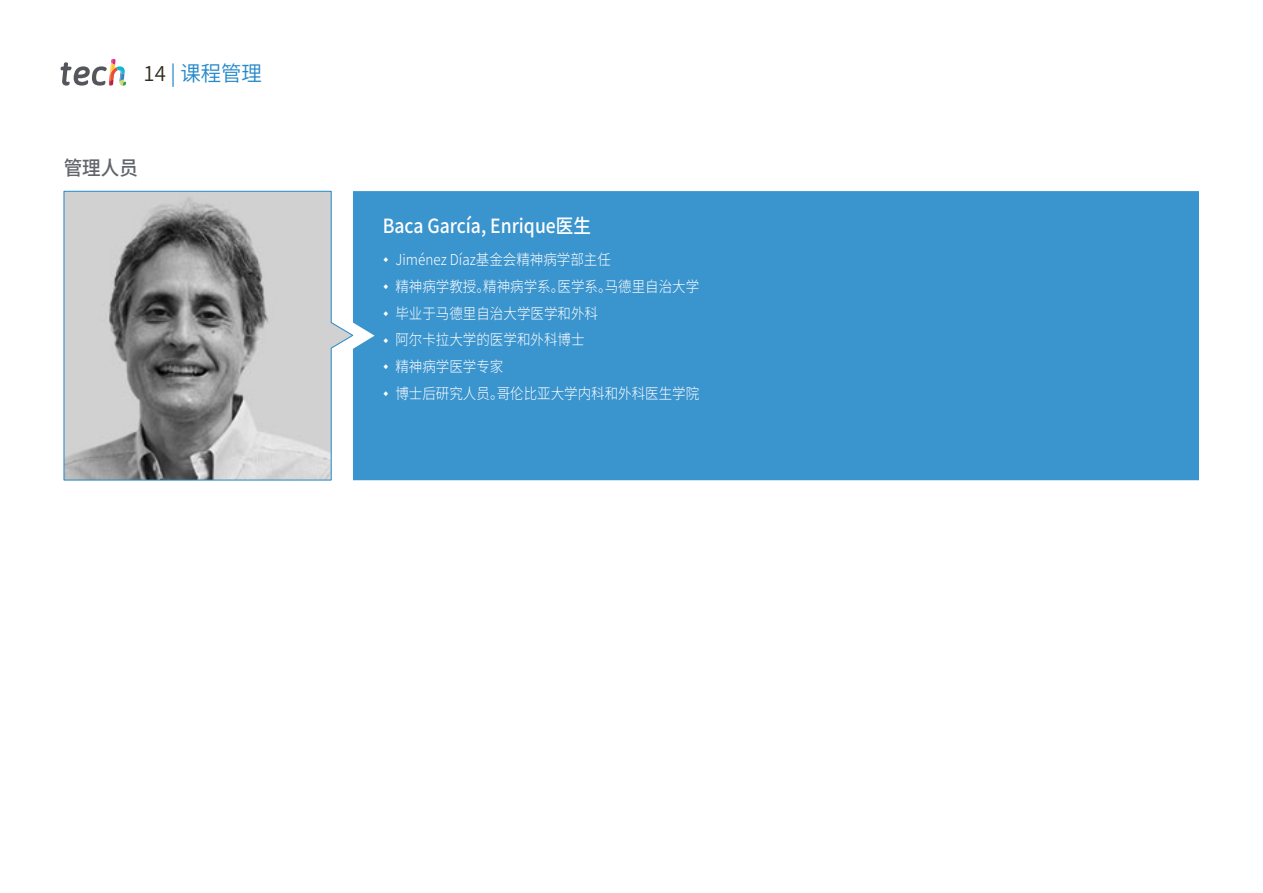
<style>
.page{position:relative;width:1263px;height:893px;background:#fff}
.page>*{position:absolute;margin:0;border:0;box-sizing:border-box;transform-origin:0 0}
.t1{font:21px "Source Han Sans CN";color:#2488c9}
.t2{font:500 19.5px "Source Han Sans CN";color:#fff;scale:.9 1}
.t3{font:500 19.5px "Source Han Sans CN";color:#61646a;scale:.95 1}
.t4{font:300 15px/26.7px "Source Han Sans CN";color:#fff;scale:.9 1}
.s1{color:#312e20}
</style>
<div class="page">
<svg style="left:61px;top:59px;width:65px;height:27px"></svg>
<div style="left:353px;top:191px;width:846px;height:289px;background:#3a94ce"></div>
<svg style="left:64px;top:191px;width:289px;height:289px;background:#aeafaf"></svg>
<svg style="left:384px;top:258px;width:4px;height:5px"></svg>
<svg style="left:384px;top:284px;width:4px;height:5px"></svg>
<svg style="left:384px;top:311px;width:4px;height:5px"></svg>
<svg style="left:384px;top:338px;width:4px;height:5px"></svg>
<svg style="left:384px;top:365px;width:4px;height:5px"></svg>
<svg style="left:384px;top:391px;width:4px;height:5px"></svg>
<h1 class="t1" style="left:144px;top:61px;width:120px"><span class="s1">14</span> | 课程管理</h1>
<h2 class="t3" style="left:64px;top:157px;width:80px">管理人员</h2>
<h2 class="t2" style="left:383px;top:215px;width:233px">Baca García, Enrique医生</h2>
<p class="t4" style="left:395px;top:247px;width:339px">Jiménez Díaz基金会精神病学部主任<br>精神病学教授。精神病学系。医学系。马德里自治大学毕业于马德里自治大学医学和外科<br>阿尔卡拉大学的医学和外科博士<br>精神病学医学专家<br>博士后研究人员。哥伦比亚大学内科和外科医生学院</p>
</div>
